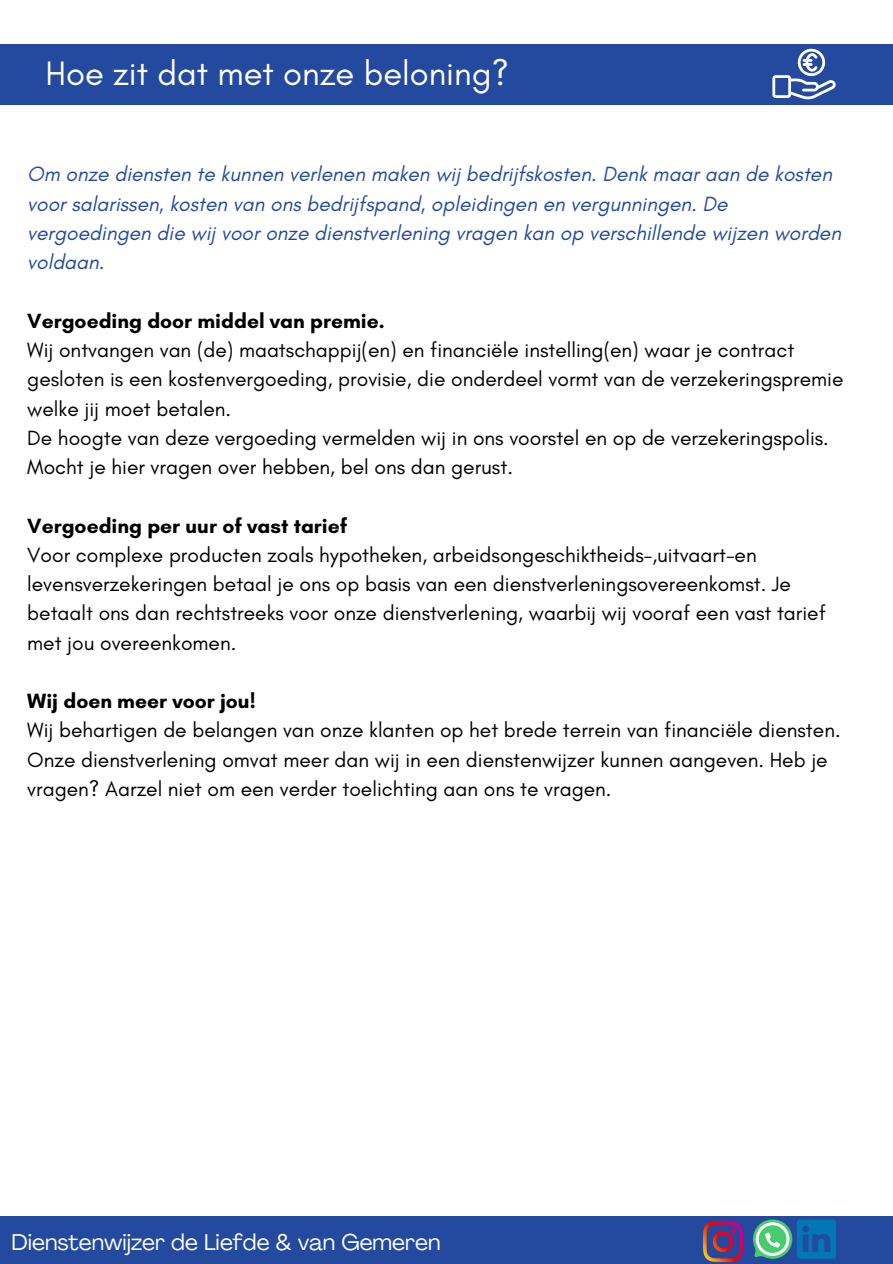
<style>
.page{position:relative;width:893px;height:1264px;background:#fff}
.page>*{position:absolute;margin:0;border:0;box-sizing:border-box;transform-origin:0 0}
.t1{font:34.5px "Glacial Indifference";color:#fff}
.t2{font:22.5px "Agrandir";color:#fff}
.t3{font:21px/29.2px "Glacial Indifference";color:#000}
.t4{font:italic 21px/29.2px "Glacial Indifference";color:#234a9f}
.t5{font:700 21px "Glacial Indifference";color:#000}
</style>
<div class="page">
<div style="left:0;top:1216px;width:892px;height:47px;background:#234a9f"></div>
<div style="left:0;top:44px;width:892px;height:60px;background:#234a9f"></div>
<svg style="left:772px;top:49px;width:63px;height:50px"></svg>
<svg style="left:753px;top:1219px;width:83px;height:39px"></svg>
<img style="left:703px;top:1221px;width:39px;height:39px">
<p class="t1" style="left:45px;top:53px;width:465px">Hoe zit dat met onze beloning?</p>
<h1 class="t4" style="left:27px;top:159px;width:815px">Om onze diensten te kunnen verlenen maken wij bedrijfskosten. Denk maar aan de kosten voor salarissen, kosten van ons bedrijfspand, opleidingen en vergunningen. De vergoedingen die wij voor onze dienstverlening vragen kan op verschillende wijzen worden voldaan.</h1>
<p class="t5" style="left:27px;top:308px;width:359px">Vergoeding door middel van premie.</p>
<p class="t3" style="left:27px;top:335px;width:817px">Wij ontvangen van (de) maatschappij(en) en financiële instelling(en) waar je contract gesloten is een kostenvergoeding, provisie, die onderdeel vormt van de verzekeringspremie welke jij moet betalen.</p>
<p class="t3" style="left:27px;top:423px;width:803px">De hoogte van deze vergoeding vermelden wij in ons voorstel en op de verzekeringspolis.<br>Mocht je hier vragen over hebben, bel ons dan gerust.</p>
<p class="t5" style="left:27px;top:512px;width:322px">Vergoeding per uur of vast tarief</p>
<p class="t3" style="left:27px;top:540px;width:800px">Voor complexe producten zoals hypotheken, arbeidsongeschiktheids-,uitvaart-en levensverzekeringen betaal je ons op basis van een dienstverleningsovereenkomst. Je betaalt ons dan rechtstreeks voor onze dienstverlening, waarbij wij vooraf een vast tarief met jou overeenkomen.</p>
<p class="t5" style="left:27px;top:688px;width:230px">Wij doen meer voor jou!</p>
<p class="t3" style="left:27px;top:715px;width:814px">Wij behartigen de belangen van onze klanten op het brede terrein van financiële diensten.</p>
<p class="t3" style="left:27px;top:744px;width:801px">Onze dienstverlening omvat meer dan wij in een dienstenwijzer kunnen aangeven. Heb je vragen? Aarzel niet om een verder toelichting aan ons te vragen.</p>
<p class="t2" style="left:12px;top:1233px;width:430px">Dienstenwijzer de Liefde &amp; van Gemeren</p>
</div>
